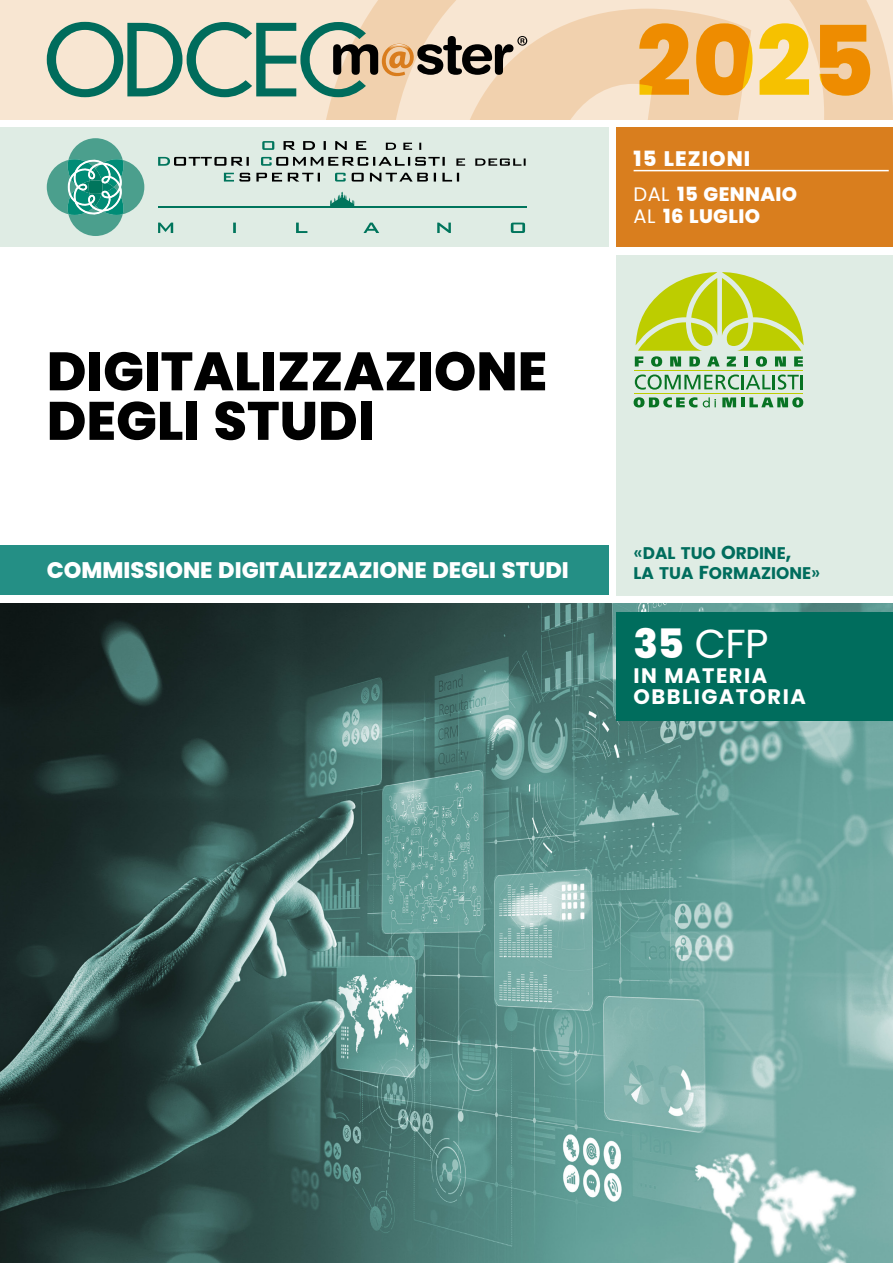
<style>
.page{position:relative;width:893px;height:1263px;background:#fff}
.page>*{position:absolute;margin:0;border:0;box-sizing:border-box;transform-origin:0 0}
.t1{font:800 54px/49.5px "Poppins";color:#000}
.t2{font:40.5px "Poppins";color:#fff}
.t3{font:800 22.5px "Poppins";color:#fff}
.t4{font:700 21px/21px "Poppins";letter-spacing:.07em;color:#fff}
.t5{font:800 21px "Poppins";letter-spacing:.05em;color:#fff}
.t6{font:800 19.5px/22.5px "Poppins";letter-spacing:.02em;color:#fff}
.t7{font:16.8px/19.5px "Poppins Bold SC900";color:#006d5d}
.s1{font-weight:400}
.s2{font-family:"Poppins Medium SC900";font-size:18.75px}
.s3{font-size:18.75px}
.s4{font-weight:800}
</style>
<div class="page">
<div style="left:0;top:0;width:893px;height:119px;background:#f8e6d2"></div>
<svg style="left:326px;top:0;width:567px;height:119px;fill:#f1d1ae"></svg>
<img style="left:0;top:604px;width:893px;height:659px">
<div style="left:617px;top:128px;width:276px;height:119px;background:#d97e1e"></div>
<div style="left:617px;top:255px;width:276px;height:340px;background:#dfece4"></div>
<div style="left:0;top:128px;width:608px;height:119px;background:#dfece4"></div>
<div style="left:0;top:545px;width:608px;height:50px;background:#248f85"></div>
<hr style="left:635px;top:393px;width:168px;height:1px;background:#bdcd00">
<hr style="left:635px;top:370px;width:168px;height:1px;background:#bdcd00">
<svg style="left:635px;top:374px;width:168px;height:16px"></svg>
<svg style="left:635px;top:272px;width:169px;height:95px"></svg>
<svg style="left:634px;top:397px;width:63px;height:10px"></svg>
<svg style="left:703px;top:397px;width:13px;height:10px"></svg>
<svg style="left:722px;top:397px;width:14px;height:10px"></svg>
<hr style="left:741px;top:397px;width:4px;height:10px;background:#087323">
<svg style="left:749px;top:397px;width:54px;height:10px"></svg>
<hr style="left:634px;top:170px;width:255px;height:1px;background:#fff">
<svg style="left:352px;top:173px;width:107px;height:9px"></svg>
<svg style="left:335px;top:173px;width:11px;height:9px"></svg>
<svg style="left:224px;top:173px;width:96px;height:9px"></svg>
<svg style="left:261px;top:157px;width:265px;height:9px"></svg>
<svg style="left:158px;top:157px;width:91px;height:9px"></svg>
<svg style="left:284px;top:141px;width:137px;height:9px"></svg>
<svg style="left:262px;top:141px;width:12px;height:9px"></svg>
<svg style="left:158px;top:223px;width:367px;height:10px"></svg>
<svg style="left:330px;top:192px;width:24px;height:15px"></svg>
<hr style="left:158px;top:207px;width:368px;height:1px;background:#00755c">
<svg style="left:47px;top:138px;width:97px;height:98px"></svg>
<svg style="left:47px;top:22px;width:480px;height:75px"></svg>
<div style="left:617px;top:612px;width:276px;height:109px;background:#006d5d"></div>
<svg style="left:639px;top:23px;width:231px;height:73px;background:#f1b349"></svg>
<h1 class="t1" style="left:47px;top:347px;width:502px">DIGITALIZZAZIONE<br>DEGLI STUDI</h1>
<p class="t3" style="left:47px;top:557px;width:524px">COMMISSIONE DIGITALIZZAZIONE DEGLI STUDI</p>
<p class="t5" style="left:634px;top:146px;width:118px">15 LEZIONI</p>
<p class="t6" style="left:634px;top:183px;width:165px"><span class="s1">DAL</span> 15 GENNAIO<br><span class="s1">AL</span> 16 LUGLIO</p>
<p class="t7" style="left:634px;top:544px;width:188px"><span class="s2">«</span>DAL TUO <span class="s3">O</span>RDINE<span class="s3">,<br></span>LA TUA <span class="s3">F</span>ORMAZIONE<span class="s2">»</span></p>
<h2 class="t2" style="left:634px;top:620px;width:136px"><span class="s4">35</span> CFP</h2>
<p class="t4" style="left:634px;top:665px;width:174px">IN MATERIA<br>OBBLIGATORIA</p>
</div>
